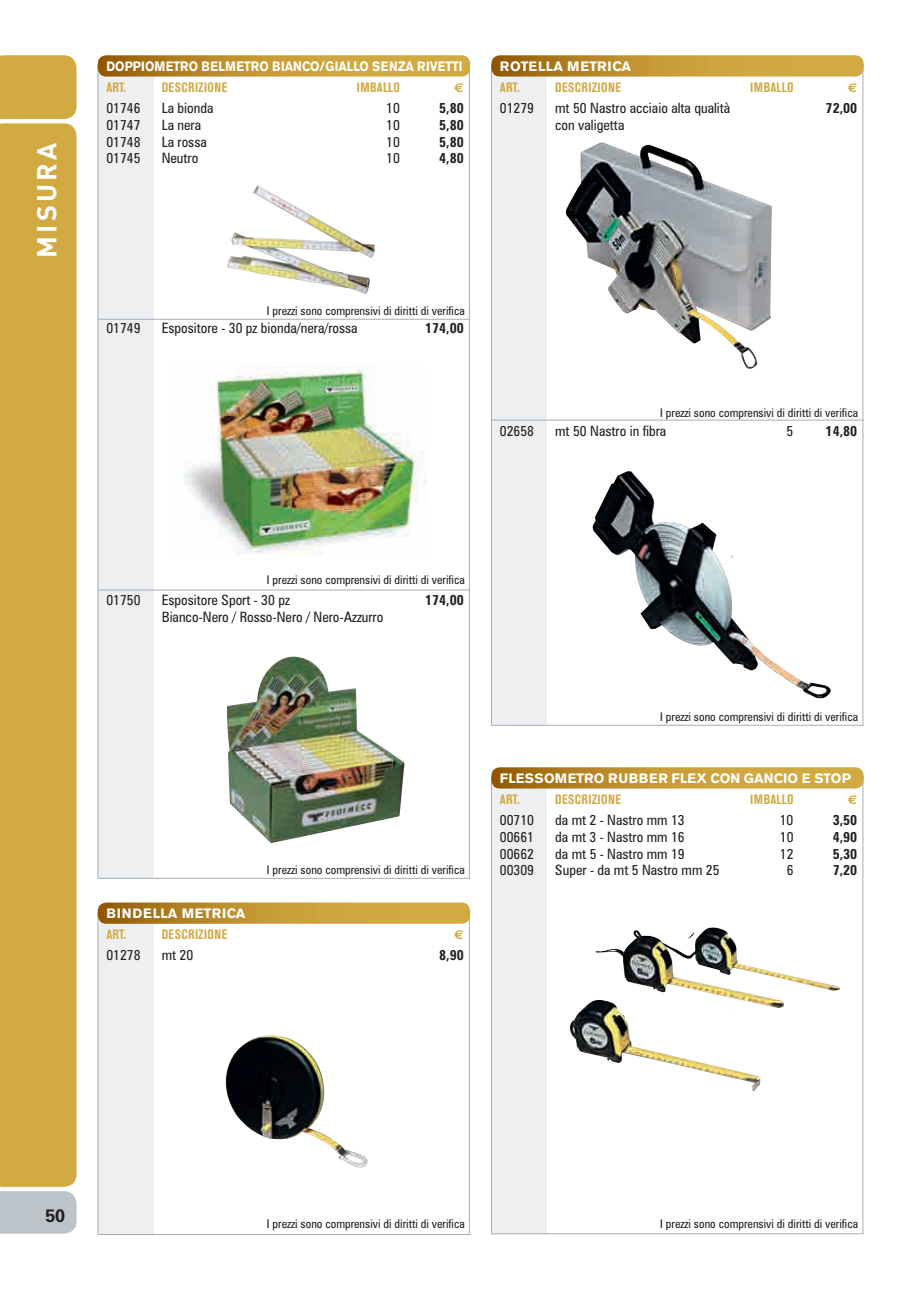
<style>
.page{position:relative;width:919px;height:1289px;background:#fff}
.page>*{position:absolute;margin:0;border:0;box-sizing:border-box;transform-origin:0 0}
.t1{font:700 27px "DIN";letter-spacing:.12em;color:#fff}
.t2{font:700 18px "Zurich BT";color:#231f20}
.t3{font:condensed 14.25px "Zurich BT";color:#231f20}
.t4{font:700 condensed 14.25px "Zurich BT";color:#231f20}
.t5{font:700 condensed 13.5px "Akzidenz Grotesk BE";letter-spacing:.035em;color:#d2aa42}
.t6{font:700 13.5px "Akzidenz Grotesk BE";color:#fff;scale:.88 1}
.t7{font:700 13.5px "Akzidenz Grotesk BE";color:#fff}
.t8{font:700 condensed 13.5px "Akzidenz Grotesk BE";letter-spacing:.015em;color:#d2aa42}
.t9{font:700 13.5px "Akzidenz Grotesk BE";letter-spacing:.06em;color:#fff}
.t10{font:700 13.5px "Akzidenz Grotesk BE";letter-spacing:.02em;color:#fff}
.t11{font:700 12.75px "Euro Sans";color:#d2aa42}
.t12{font:condensed 12px "Zurich BT";color:#231f20}
</style>
<div class="page">
<div style="left:0;top:1191px;width:77px;height:42px;background:#bcc4c9"></div>
<div style="left:0;top:123px;width:77px;height:1063px;background:#d2aa42"></div>
<div style="left:0;top:55px;width:77px;height:64px;background:#d2aa42"></div>
<div style="left:491px;top:70px;width:56px;height:654px;background:#edeff1"></div>
<hr style="left:862px;top:64px;width:1px;height:660px;background:#a4aeb6">
<hr style="left:491px;top:64px;width:1px;height:660px;background:#a4aeb6">
<hr style="left:491px;top:420px;width:372px;height:1px;background:#a4aeb6">
<hr style="left:491px;top:725px;width:372px;height:1px;background:#a4aeb6">
<svg style="left:491px;top:55px;width:372px;height:22px;background:#c39637"></svg>
<img style="left:565px;top:142px;width:207px;height:227px">
<img style="left:592px;top:471px;width:239px;height:228px">
<div style="left:98px;top:916px;width:55px;height:317px;background:#edeff1"></div>
<hr style="left:469px;top:911px;width:1px;height:322px;background:#a4aeb6">
<hr style="left:97px;top:911px;width:1px;height:322px;background:#a4aeb6">
<hr style="left:98px;top:1234px;width:372px;height:1px;background:#a4aeb6">
<svg style="left:98px;top:902px;width:372px;height:21px;background:#c29635"></svg>
<img style="left:225px;top:1035px;width:143px;height:132px">
<div style="left:98px;top:70px;width:55px;height:808px;background:#edeff1"></div>
<hr style="left:469px;top:64px;width:1px;height:814px;background:#a4aeb6">
<hr style="left:97px;top:64px;width:1px;height:814px;background:#a4aeb6">
<hr style="left:98px;top:319px;width:372px;height:1px;background:#a4aeb6">
<hr style="left:98px;top:589px;width:372px;height:1px;background:#a4aeb6">
<hr style="left:98px;top:878px;width:372px;height:1px;background:#a4aeb6">
<svg style="left:98px;top:55px;width:372px;height:22px;background:#c29637"></svg>
<img style="left:184px;top:366px;width:242px;height:189px">
<img style="left:226px;top:656px;width:179px;height:187px">
<img style="left:227px;top:185px;width:149px;height:109px">
<div style="left:491px;top:781px;width:56px;height:452px;background:#edeff1"></div>
<hr style="left:862px;top:776px;width:1px;height:457px;background:#a4aeb6">
<hr style="left:491px;top:776px;width:1px;height:457px;background:#a4aeb6">
<hr style="left:491px;top:1233px;width:372px;height:1px;background:#a4aeb6">
<svg style="left:491px;top:767px;width:372px;height:21px;background:#c19433"></svg>
<img style="left:595px;top:927px;width:205px;height:51px">
<img style="left:570px;top:999px;width:190px;height:43px">
<h1 class="t1" style="left:37px;top:258px;width:117px;rotate:-90deg">MISURA</h1>
<p class="t6" style="left:106px;top:61px;width:406px">DOPPIOMETRO BELMETRO BIANCO/GIALLO SENZA RIVETTI</p>
<p class="t5" style="left:106px;top:82px;width:21px">ART.</p>
<p class="t5" style="left:162px;top:82px;width:67px">DESCRIZIONE</p>
<p class="t8" style="left:357px;top:82px;width:45px">IMBALLO</p>
<p class="t11" style="left:454px;top:80px;width:11px">€</p>
<p class="t3" style="left:106px;top:103px;width:36px">01746</p>
<p class="t3" style="left:162px;top:103px;width:53px">La bionda</p>
<p class="t3" style="left:386px;top:103px;width:15px">10</p>
<p class="t4" style="left:439px;top:103px;width:26px">5,80</p>
<p class="t3" style="left:106px;top:119px;width:36px">01747</p>
<p class="t3" style="left:162px;top:119px;width:41px">La nera</p>
<p class="t3" style="left:386px;top:119px;width:15px">10</p>
<p class="t4" style="left:439px;top:119px;width:26px">5,80</p>
<p class="t3" style="left:106px;top:136px;width:36px">01748</p>
<p class="t3" style="left:162px;top:136px;width:47px">La rossa</p>
<p class="t3" style="left:386px;top:136px;width:15px">10</p>
<p class="t4" style="left:439px;top:136px;width:26px">5,80</p>
<p class="t3" style="left:106px;top:153px;width:36px">01745</p>
<p class="t3" style="left:162px;top:153px;width:38px">Neutro</p>
<p class="t3" style="left:386px;top:153px;width:15px">10</p>
<p class="t4" style="left:439px;top:153px;width:26px">4,80</p>
<p class="t10" style="left:500px;top:61px;width:132px">ROTELLA METRICA</p>
<p class="t5" style="left:500px;top:82px;width:21px">ART.</p>
<p class="t5" style="left:555px;top:82px;width:67px">DESCRIZIONE</p>
<p class="t8" style="left:750px;top:82px;width:45px">IMBALLO</p>
<p class="t11" style="left:847px;top:80px;width:11px">€</p>
<p class="t3" style="left:500px;top:103px;width:36px">01279</p>
<p class="t3" style="left:555px;top:103px;width:177px">mt 50 Nastro acciaio alta qualità</p>
<p class="t4" style="left:825px;top:103px;width:33px">72,00</p>
<p class="t3" style="left:555px;top:119px;width:71px">con valigetta</p>
<p class="t12" style="left:267px;top:306px;width:199px">I prezzi sono comprensivi di diritti di verifica</p>
<p class="t3" style="left:106px;top:322px;width:36px">01749</p>
<p class="t3" style="left:162px;top:322px;width:197px">Espositore - 30 pz bionda/nera/rossa</p>
<p class="t4" style="left:425px;top:322px;width:40px">174,00</p>
<p class="t12" style="left:660px;top:408px;width:199px">I prezzi sono comprensivi di diritti di verifica</p>
<p class="t3" style="left:500px;top:425px;width:36px">02658</p>
<p class="t3" style="left:555px;top:425px;width:113px">mt 50 Nastro in fibra</p>
<p class="t3" style="left:786px;top:425px;width:8px">5</p>
<p class="t4" style="left:825px;top:425px;width:33px">14,80</p>
<p class="t12" style="left:267px;top:575px;width:199px">I prezzi sono comprensivi di diritti di verifica</p>
<p class="t3" style="left:106px;top:595px;width:36px">01750</p>
<p class="t3" style="left:162px;top:595px;width:130px">Espositore Sport - 30 pz</p>
<p class="t4" style="left:425px;top:595px;width:40px">174,00</p>
<p class="t3" style="left:162px;top:612px;width:223px">Bianco-Nero / Rosso-Nero / Nero-Azzurro</p>
<p class="t9" style="left:106px;top:908px;width:141px">BINDELLA METRICA</p>
<p class="t12" style="left:267px;top:865px;width:199px">I prezzi sono comprensivi di diritti di verifica</p>
<p class="t5" style="left:106px;top:929px;width:21px">ART.</p>
<p class="t5" style="left:162px;top:929px;width:67px">DESCRIZIONE</p>
<p class="t11" style="left:454px;top:927px;width:11px">€</p>
<p class="t3" style="left:106px;top:949px;width:36px">01278</p>
<p class="t3" style="left:162px;top:949px;width:33px">mt 20</p>
<p class="t4" style="left:439px;top:949px;width:26px">8,90</p>
<p class="t12" style="left:660px;top:712px;width:199px">I prezzi sono comprensivi di diritti di verifica</p>
<p class="t7" style="left:500px;top:773px;width:352px">FLESSOMETRO RUBBER FLEX CON GANCIO E STOP</p>
<p class="t5" style="left:500px;top:794px;width:21px">ART.</p>
<p class="t5" style="left:555px;top:794px;width:67px">DESCRIZIONE</p>
<p class="t8" style="left:750px;top:794px;width:45px">IMBALLO</p>
<p class="t11" style="left:847px;top:792px;width:11px">€</p>
<p class="t3" style="left:500px;top:814px;width:36px">00710</p>
<p class="t3" style="left:555px;top:814px;width:131px">da mt 2 - Nastro mm 13</p>
<p class="t3" style="left:779px;top:814px;width:15px">10</p>
<p class="t4" style="left:832px;top:814px;width:26px">3,50</p>
<p class="t3" style="left:500px;top:831px;width:36px">00661</p>
<p class="t3" style="left:555px;top:831px;width:131px">da mt 3 - Nastro mm 16</p>
<p class="t3" style="left:779px;top:831px;width:15px">10</p>
<p class="t4" style="left:832px;top:831px;width:26px">4,90</p>
<p class="t3" style="left:500px;top:848px;width:36px">00662</p>
<p class="t3" style="left:555px;top:848px;width:131px">da mt 5 - Nastro mm 19</p>
<p class="t3" style="left:779px;top:848px;width:15px">12</p>
<p class="t4" style="left:832px;top:848px;width:26px">5,30</p>
<p class="t3" style="left:500px;top:865px;width:36px">00309</p>
<p class="t3" style="left:555px;top:865px;width:166px">Super - da mt 5 Nastro mm 25</p>
<p class="t3" style="left:786px;top:865px;width:8px">6</p>
<p class="t4" style="left:832px;top:865px;width:26px">7,20</p>
<p class="t2" style="left:45px;top:1208px;width:21px">50</p>
<p class="t12" style="left:267px;top:1219px;width:199px">I prezzi sono comprensivi di diritti di verifica</p>
<p class="t12" style="left:660px;top:1219px;width:199px">I prezzi sono comprensivi di diritti di verifica</p>
</div>
